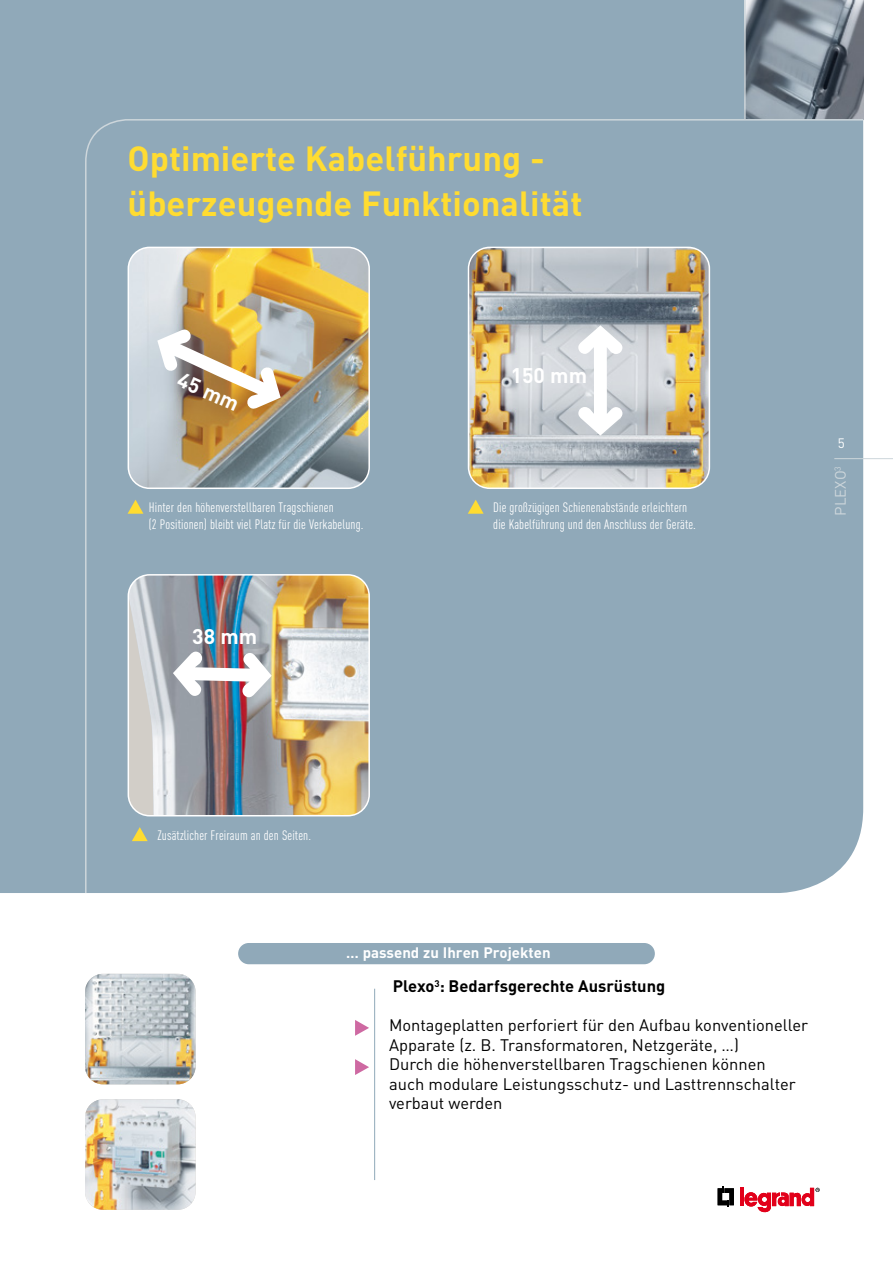
<style>
.page{position:relative;width:893px;height:1263px;background:#fff}
.page>*{position:absolute;margin:0;border:0;box-sizing:border-box;transform-origin:0 0}
.t1{font:700 34.5px/45px "DIN Pro";color:#ffdc31}
.t2{font:700 21px "DIN Pro";color:#fff}
.t3{font:16.5px/19.5px "DIN Pro";color:#000}
.t4{font:700 16.5px "DIN Pro";color:#000}
.t5{font:700 15px "DIN Pro";color:#fff}
.t6{font:15px "DIN Pro";color:#cdd6db}
.t7{font:condensed 13.5px/16.5px "DIN Pro";letter-spacing:.01em;color:#fff}
.t8{font:13.5px "DIN Pro";color:#fff}
</style>
<div class="page">
<div style="left:0;top:0;width:744px;height:893px;background:#90a9b9"></div>
<hr style="left:834px;top:458px;width:59px;height:1px;background:#cdd6db">
<svg style="left:718px;top:1187px;width:16px;height:20px"></svg>
<hr style="left:740px;top:1188px;width:4px;height:18px;background:#e2001a">
<svg style="left:744px;top:1188px;width:76px;height:24px"></svg>
<img style="left:746px;top:0;width:117px;height:118px">
<div style="left:84px;top:118px;width:780px;height:775px;background:#90a9b9"></div>
<img style="left:128px;top:247px;width:241px;height:241px">
<div style="left:128px;top:247px;width:242px;height:242px;border:2px solid #fff;border-radius:21px"></div>
<svg style="left:157px;top:329px;width:124px;height:80px"></svg>
<img style="left:468px;top:247px;width:241px;height:241px">
<div style="left:468px;top:247px;width:242px;height:242px;border:2px solid #fff;border-radius:21px"></div>
<svg style="left:578px;top:325px;width:44px;height:111px"></svg>
<hr style="left:744px;top:0;width:2px;height:119px;background:#cdd6db">
<hr style="left:374px;top:989px;width:1px;height:191px;background:#90a9b9">
<div style="left:238px;top:943px;width:417px;height:21px;background:#90a9b9;border-radius:11px"></div>
<img style="left:128px;top:575px;width:241px;height:241px">
<div style="left:128px;top:574px;width:242px;height:242px;border:2px solid #fff;border-radius:21px"></div>
<svg style="left:173px;top:651px;width:99px;height:46px"></svg>
<img style="left:85px;top:974px;width:111px;height:110px">
<img style="left:85px;top:1099px;width:111px;height:111px">
<svg style="left:355px;top:1020px;width:14px;height:16px"></svg>
<svg style="left:355px;top:1059px;width:14px;height:16px"></svg>
<svg style="left:128px;top:500px;width:15px;height:14px"></svg>
<svg style="left:468px;top:500px;width:16px;height:14px"></svg>
<svg style="left:132px;top:827px;width:16px;height:14px"></svg>
<h1 class="t1" style="left:128px;top:135px;width:456px">Optimierte Kabelführung - überzeugende Funktionalität</h1>
<p class="t2" style="left:185px;top:365px;width:66px;rotate:24deg">45 mm</p>
<p class="t2" style="left:511px;top:361px;width:78px">150 mm</p>
<p class="t7" style="left:149px;top:499px;width:216px">Hinter den höhenverstellbaren Tragschienen<br>(2 Positionen) bleibt viel Platz für die Verkabelung.</p>
<p class="t7" style="left:493px;top:499px;width:204px">Die großzügigen Schienenabstände erleichtern die Kabelführung und den Anschluss der Geräte.</p>
<p class="t2" style="left:192px;top:622px;width:66px">38 mm</p>
<p class="t8" style="left:838px;top:434px;width:9px">5</p>
<p class="t6" style="left:830px;top:516px;width:51px;rotate:-90deg">PLEXO<sup>3</sup></p>
<p class="t7" style="left:157px;top:826px;width:155px">Zusätzlicher Freiraum an den Seiten.</p>
<p class="t5" style="left:346px;top:942px;width:206px">… passend zu Ihren Projekten</p>
<p class="t4" style="left:393px;top:975px;width:274px">Plexo<sup>3</sup>: Bedarfsgerechte Ausrüstung</p>
<p class="t3" style="left:389px;top:1015px;width:420px">Montageplatten perforiert für den Aufbau konventioneller Apparate (z. B. Transformatoren, Netzgeräte, …)<br>Durch die höhenverstellbaren Tragschienen können<br>auch modulare Leistungsschutz- und Lasttrennschalter verbaut werden</p>
</div>
